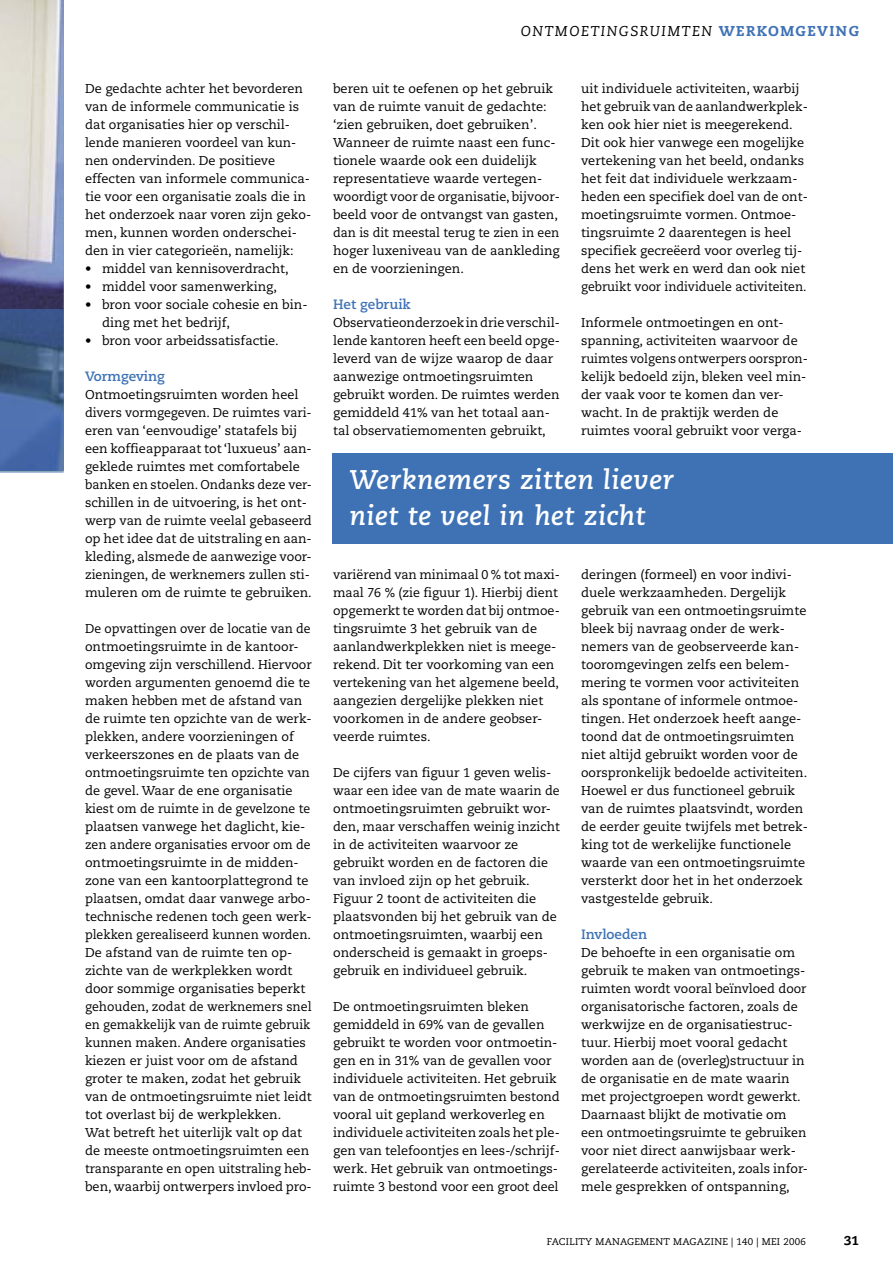
<style>
.page{position:relative;width:893px;height:1263px;background:#fff}
.page>*{position:absolute;margin:0;border:0;box-sizing:border-box;transform-origin:0 0}
.t1{font:italic 700 27px/36px "Caecilia";letter-spacing:.025em;color:#fff}
.t2{font:italic 14.25px "Caecilia";letter-spacing:.1em;color:#000}
.t3{font:700 13.5px "Caecilia";color:#3e72b5}
.t4{font:12.75px/18px "Caecilia";color:#000}
.t5{font:12.75px/18px "Caecilia";color:#000;scale:.96 1}
.t6{font:800 12.75px "Caecilia";color:#000}
.t7{font:9.75px "Caecilia";letter-spacing:.025em;color:#000}
.s1{font-weight:800;font-style:normal;color:#3e72b5}
</style>
<div class="page">
<div style="left:332px;top:453px;width:561px;height:90px;background:#3e72b5"></div>
<svg style="left:0;top:0;width:64px;height:473px;background:#95a0b5"></svg>
<p class="t4" style="left:85px;top:80px;width:228px">De gedachte achter het bevorderen van de informele communicatie is dat organisaties hier op verschil&shy;lende manieren voordeel van kun&shy;nen ondervinden. De positieve effecten van informele communica&shy;tie voor een organisatie zoals die in het onderzoek naar voren zijn geko&shy;men, kunnen worden onderschei&shy;den in vier categorieën, namelijk:</p>
<p class="t4" style="left:85px;top:260px;width:205px">• middel van kennisoverdracht,</p>
<p class="t4" style="left:85px;top:278px;width:193px">• middel voor samenwerking,</p>
<p class="t4" style="left:102px;top:296px;width:207px;text-indent:-17px">• bron voor sociale cohesie en bin&shy;ding met het bedrijf,</p>
<p class="t4" style="left:85px;top:332px;width:195px">• bron voor arbeidssatisfactie.</p>
<p class="t3" style="left:85px;top:369px;width:81px">Vormgeving</p>
<p class="t4" style="left:85px;top:386px;width:228px">Ontmoetingsruimten worden heel divers vormgegeven. De ruimtes vari - eren van ‘eenvoudige’ statafels bij een koffieapparaat tot ‘luxueus’ aan&shy;geklede ruimtes met comfortabele banken en stoelen. Ondanks deze ver&shy;schillen in de uitvoering, is het ont&shy;werp van de ruimte veelal gebaseerd op het idee dat de uitstraling en aan&shy;kleding, alsmede de aanwezige voor&shy;zieningen, de werknemers zullen sti - muleren om de ruimte te gebruiken.</p>
<p class="t5" style="left:85px;top:620px;width:238px">De opvattingen over de locatie van de ontmoetingsruimte in de kantoor&shy;omgeving zijn verschillend. Hiervoor worden argumenten genoemd die te maken hebben met de afstand van de ruimte ten opzichte van de werk&shy;plekken, andere voorzieningen of verkeerszones en de plaats van de ontmoetingsruimte ten opzichte van de gevel. Waar de ene organisatie kiest om de ruimte in de gevelzone te plaatsen vanwege het daglicht, kie&shy;zen andere organisaties ervoor om de ontmoetingsruimte in de midden&shy;zone van een kantoorplattegrond te plaatsen, omdat daar vanwege arbo&shy;technische redenen toch geen werk&shy;plekken gerealiseerd kunnen worden.<br>De afstand van de ruimte ten op&shy;zichte van de werkplekken wordt door sommige organisaties beperkt gehouden, zodat de werknemers snel en gemakkelijk van de ruimte gebruik kunnen maken. Andere orga nisaties kiezen er juist voor om de afstand groter te maken, zodat het gebruik van de ontmoetingsruimte niet leidt tot overlast bij de werkplekken.<br>Wat betreft het uiterlijk valt op dat de meeste ontmoetingsruimten een transparante en open uitstraling heb&shy;ben, waarbij ontwerpers invloed pro-</p>
<p class="t2" style="left:521px;top:23px;width:340px">ONTMOETINGSRUIMTEN <span class="s1">WERKOMGEVING</span></p>
<p class="t4" style="left:333px;top:80px;width:228px">beren uit te oefenen op het gebruik van de ruimte vanuit de gedachte: ‘zien gebruiken, doet gebruiken’.<br>Wanneer de ruimte naast een func&shy;tionele waarde ook een duidelijk representatieve waarde vertegen&shy;woordigt voor de organisatie, bijvoor&shy;beeld voor de ontvangst van gasten, dan is dit meestal terug te zien in een hoger luxeniveau van de aankleding en de voorzieningen.</p>
<p class="t3" style="left:333px;top:297px;width:79px">Het gebruik</p>
<p class="t4" style="left:333px;top:314px;width:228px">Observatieonderzoek in drie verschil&shy;lende kantoren heeft een beeld opge&shy;leverd van de wijze waarop de daar aanwezige ontmoetingsruimten gebruikt worden. De ruimtes werden gemiddeld 41% van het totaal aan&shy;tal observatiemomenten gebruikt,</p>
<p class="t4" style="left:581px;top:80px;width:228px">uit individuele activiteiten, waarbij het gebruik van de aanlandwerkplek&shy;ken ook hier niet is meegerekend.<br>Dit ook hier vanwege een mogelijke vertekening van het beeld, ondanks het feit dat individuele werkzaam&shy;heden een specifiek doel van de ont&shy;moetingsruimte vormen. Ontmoe&shy;tingsruimte 2 daarentegen is heel specifiek gecreëerd voor overleg tij&shy;dens het werk en werd dan ook niet gebruikt voor individuele activiteiten.</p>
<p class="t4" style="left:581px;top:314px;width:228px">Informele ontmoetingen en ont&shy;spanning, activiteiten waarvoor de ruimtes volgens ontwerpers oorspron&shy;kelijk bedoeld zijn, bleken veel min&shy;der vaak voor te komen dan ver&shy;wacht. In de praktijk werden de ruim tes vooral gebruikt voor verga-</p>
<h1 class="t1" style="left:349px;top:462px;width:326px">Werknemers zitten liever niet te veel in het zicht</h1>
<p class="t4" style="left:333px;top:566px;width:228px">variërend van minimaal 0 % tot maxi&shy;maal 76 % (zie figuur 1). Hierbij dient opgemerkt te worden dat bij ontmoe&shy;tingsruimte 3 het gebruik van de aanlandwerkplekken niet is meege&shy;rekend. Dit ter voorkoming van een vertekening van het algemene beeld, aangezien dergelijke plekken niet voorkomen in de andere geobser&shy;veerde ruimtes.</p>
<p class="t4" style="left:333px;top:764px;width:228px">De cijfers van figuur 1 geven welis&shy;waar een idee van de mate waarin de ontmoetingsruimten gebruikt wor&shy;den, maar verschaffen weinig inzicht in de activiteiten waarvoor ze gebruikt worden en de factoren die van invloed zijn op het gebruik.<br>Figuur 2 toont de activiteiten die plaatsvonden bij het gebruik van de ontmoetingsruimten, waarbij een onderscheid is gemaakt in groeps&shy;gebruik en individueel gebruik.</p>
<p class="t4" style="left:333px;top:998px;width:228px">De ontmoetingsruimten bleken gemiddeld in 69% van de gevallen gebruikt te worden voor ontmoetin&shy;gen en in 31% van de gevallen voor individuele activiteiten. Het gebruik van de ontmoetingsruimten bestond vooral uit gepland werkoverleg en individuele activiteiten zoals het ple&shy;gen van telefoontjes en lees-/schrijf&shy;werk. Het gebruik van ontmoetings&shy;ruimte 3 bestond voor een groot deel</p>
<p class="t4" style="left:581px;top:566px;width:228px">deringen (formeel) en voor indivi&shy;duele werkzaamheden. Dergelijk gebruik van een ontmoetingsruimte bleek bij navraag onder de werk&shy;nemers van de geobserveerde kan&shy;tooromgevingen zelfs een belem&shy;mering te vormen voor activiteiten als spontane of informele ontmoe&shy;tingen. Het onderzoek heeft aange&shy;toond dat de ontmoetingsruimten niet altijd gebruikt worden voor de oorspronkelijk bedoelde activiteiten.<br>Hoewel er dus functioneel gebruik van de ruimtes plaatsvindt, worden de eerder geuite twijfels met betrek&shy;king tot de werkelijke functionele waarde van een ontmoetingsruimte versterkt door het in het onderzoek vastgestelde gebruik.</p>
<p class="t3" style="left:581px;top:927px;width:67px">Invloeden</p>
<p class="t4" style="left:581px;top:944px;width:228px">De behoefte in een organisatie om gebruik te maken van ontmoetings&shy;ruimten wordt vooral beïnvloed door organisatorische factoren, zoals de werkwijze en de organisatiestruc&shy;tuur. Hierbij moet vooral gedacht worden aan de (overleg)structuur in de organisatie en de mate waarin met projectgroepen wordt gewerkt.<br>Daarnaast blijkt de motivatie om een ontmoetingsruimte te gebruiken voor niet direct aanwijsbaar werk&shy;gerelateerde activiteiten, zoals infor&shy;mele gesprekken of ontspanning,</p>
<p class="t7" style="left:547px;top:1236px;width:260px">FACILITY MANAGEMENT MAGAZINE | 140 | MEI 2006</p>
<p class="t6" style="left:844px;top:1233px;width:16px">31</p>
</div>
